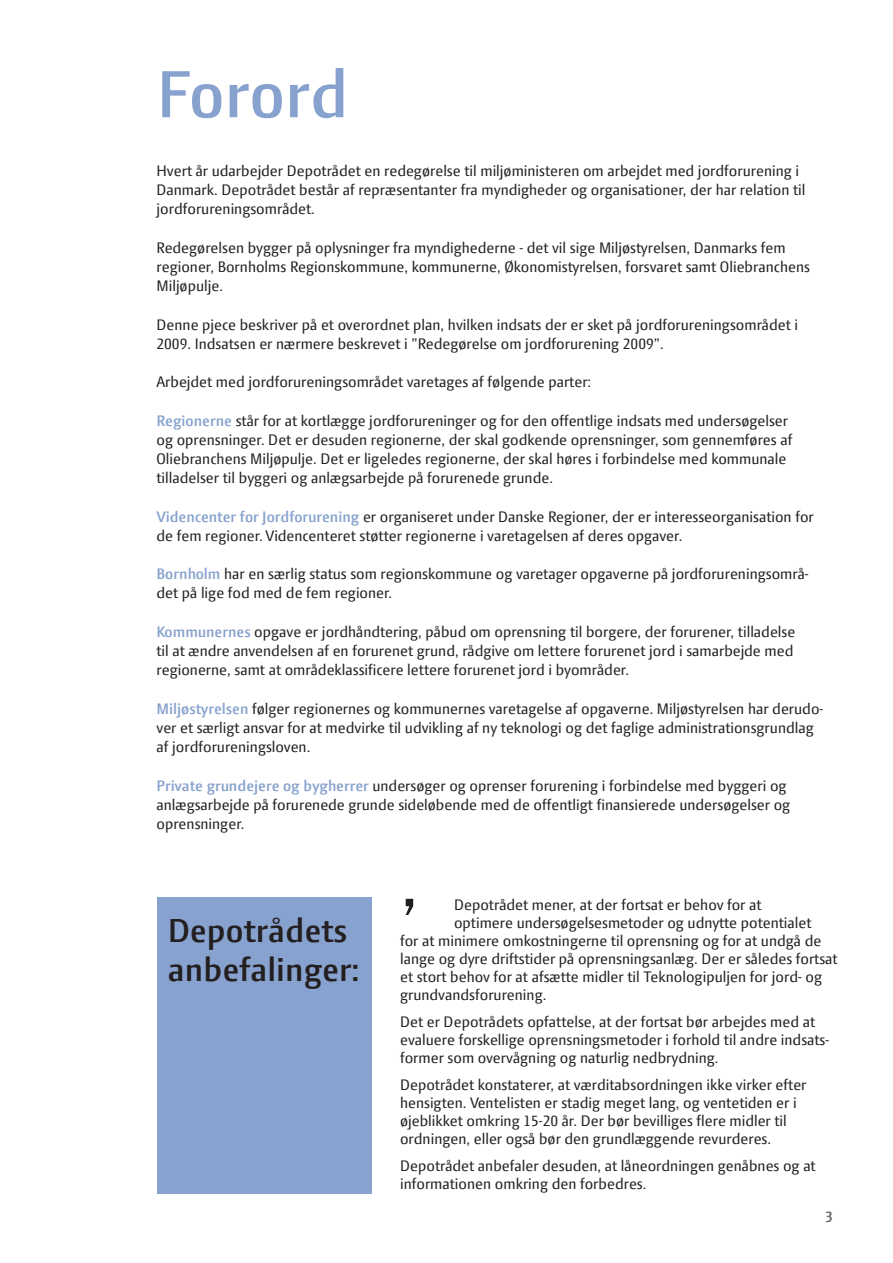
<style>
.page{position:relative;width:893px;height:1263px;background:#fff}
.page>*{position:absolute;margin:0;border:0;box-sizing:border-box;transform-origin:0 0}
.t1{font:600 72px "Press Sans";color:#87a2ce}
.t2{font:600 36px/38.7px "Press Sans";color:#231f20}
.t3{font:16.5px/19.2px "Press Sans";color:#231f20}
.t4{font:600 16.5px "Press Sans";color:#636366}
.s1{font-weight:600;color:#87a2ce}
</style>
<div class="page">
<div style="left:157px;top:897px;width:215px;height:296px;background:#87a2ce"></div>
<h1 class="t1" style="left:156px;top:60px;width:193px">Forord</h1>
<p class="t3" style="left:156px;top:163px;width:651px">Hvert år udarbejder Depotrådet en redegørelse til miljøministeren om arbejdet med jordforurening i<br>Danmark. Depotrådet består af repræsentanter fra myndigheder og organisationer, der har relation til jordforureningsområdet.</p>
<p class="t3" style="left:156px;top:240px;width:655px">Redegørelsen bygger på oplysninger fra myndighederne - det vil sige Miljøstyrelsen, Danmarks fem regioner, Bornholms Regionskommune, kommunerne, Økonomistyrelsen, forsvaret samt Oliebranchens<br>Miljøpulje.</p>
<p class="t3" style="left:156px;top:317px;width:643px">Denne pjece beskriver på et overordnet plan, hvilken indsats der er sket på jordforureningsområdet i<br>2009. Indsatsen er nærmere beskrevet i ”Redegørelse om jordforurening 2009”.</p>
<p class="t3" style="left:156px;top:374px;width:436px">Arbejdet med jordforureningsområdet varetages af følgende parter:</p>
<p class="t3" style="left:156px;top:413px;width:637px"><span class="s1">Regionerne</span> står for at kortlægge jordforureninger og for den offentlige indsats med undersøgelser og oprensninger. Det er desuden regionerne, der skal godkende oprensninger, som gennemføres af Oliebranchens Miljøpulje. Det er ligeledes regionerne, der skal høres i forbindelse med kommunale tilladelser til byggeri og anlægsarbejde på forurenede grunde.</p>
<p class="t3" style="left:156px;top:509px;width:659px"><span class="s1">Videncenter for Jordforurening</span> er organiseret under Danske Regioner, der er interesseorganisation for de fem regioner. Videncenteret støtter regionerne i varetagelsen af deres opgaver.</p>
<p class="t3" style="left:156px;top:566px;width:654px"><span class="s1">Bornholm</span> har en særlig status som regionskommune og varetager opgaverne på jordforureningsområ&shy;det på lige fod med de fem regioner.</p>
<p class="t3" style="left:156px;top:624px;width:640px;text-align:justify"><span class="s1">Kommunernes</span> opgave er jordhåndtering, påbud om oprensning til borgere, der forurener, tilladelse til at ændre anvendelsen af en forurenet grund, rådgive om lettere forurenet jord i samarbejde med regionerne, samt at områdeklassificere lettere forurenet jord i byområder.</p>
<p class="t3" style="left:156px;top:701px;width:668px"><span class="s1">Miljøstyrelsen</span> følger regionernes og kommunernes varetagelse af opgaverne. Miljøstyrelsen har derudo&shy;ver et særligt ansvar for at medvirke til udvikling af ny teknologi og det faglige administrationsgrundlag af jordforureningsloven.</p>
<p class="t3" style="left:156px;top:777px;width:635px"><span class="s1">Private grundejere og bygherrer</span> undersøger og oprenser forurening i forbindelse med byggeri og anlægsarbejde på forurenede grunde sideløbende med de offentligt finansierede undersøgelser og oprensninger.</p>
<h2 class="t2" style="left:168px;top:912px;width:252px">Depotrådets anbefalinger: <sup>’</sup></h2>
<p class="t3" style="left:454px;top:896px;width:309px">Depotrådet mener, at der fortsat er behov for at</p>
<p class="t3" style="left:454px;top:914px;width:359px">optimere undersøgelsesmetoder og udnytte potentialet</p>
<p class="t3" style="left:400px;top:932px;width:423px">for at minimere omkostningerne til oprensning og for at undgå de</p>
<p class="t3" style="left:400px;top:950px;width:439px">lange og dyre driftstider på oprensningsanlæg. Der er således fortsat</p>
<p class="t3" style="left:400px;top:968px;width:424px">et stort behov for at afsætte midler til Teknologipuljen for jord- og</p>
<p class="t3" style="left:400px;top:986px;width:148px">grundvandsforurening.</p>
<p class="t3" style="left:400px;top:1014px;width:431px;line-height:18px">Det er Depotrådets opfattelse, at der fortsat bør arbejdes med at evaluere forskellige oprensningsmetoder i forhold til andre indsats&shy;former som overvågning og naturlig nedbrydning.</p>
<p class="t3" style="left:400px;top:1077px;width:408px;line-height:18px">Depotrådet konstaterer, at værditabsordningen ikke virker efter hensigten. Ventelisten er stadig meget lang, og ventetiden er i øjeblikket omkring 15-20 år. Der bør bevilliges flere midler til ordningen, eller også bør den grundlæggende revurderes.</p>
<p class="t3" style="left:400px;top:1158px;width:417px;line-height:18px">Depotrådet anbefaler desuden, at låneordningen genåbnes og at informationen omkring den forbedres.</p>
<p class="t4" style="left:825px;top:1209px;width:9px">3</p>
</div>
